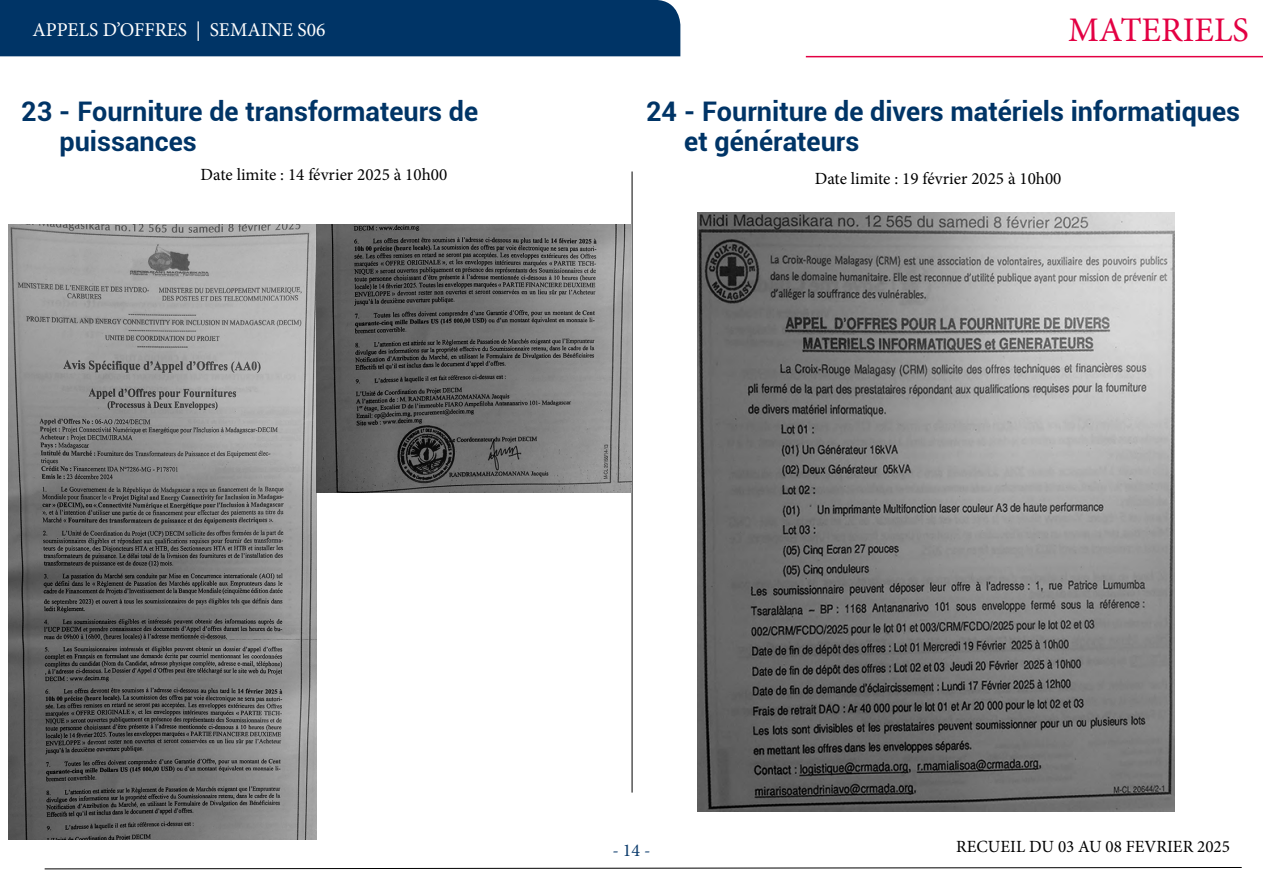
<style>
.page{position:relative;width:1263px;height:893px;background:#fff}
.page>*{position:absolute;margin:0;border:0;box-sizing:border-box;transform-origin:0 0}
.t1{font:34.5px "Minion Pro";color:#e30043}
.t2{font:700 27px/30px "Roboto";color:#003466}
.t3{font:19.5px "Minion Pro";color:#fff}
.t4{font:18px "Minion Pro";color:#0b3b6c}
.t5{font:17.1px "Minion Pro";color:#000}
</style>
<div class="page">
<svg style="left:44px;top:867px;width:1198px;height:3px"></svg>
<div style="left:0;top:0;width:680px;height:56px;background:#003466"></div>
<hr style="left:806px;top:56px;width:457px;height:1px;background:#e30043">
<hr style="left:632px;top:171px;width:1px;height:622px;background:#000">
<img style="left:9px;top:224px;width:308px;height:616px">
<img style="left:317px;top:224px;width:314px;height:268px">
<img style="left:697px;top:213px;width:477px;height:598px">
<p class="t3" style="left:32px;top:17px;width:295px">APPELS D’OFFRES | SEMAINE S06</p>
<p class="t1" style="left:1068px;top:7px;width:182px">MATERIELS</p>
<p class="t2" style="left:60px;top:96px;width:420px;text-indent:-38px">23 - Fourniture de transformateurs de puissances</p>
<p class="t2" style="left:684px;top:96px;width:557px;text-indent:-38px">24 - Fourniture de divers matériels informatiques et générateurs</p>
<p class="t5" style="left:201px;top:163px;width:248px">Date limite : 14 février 2025 à 10h00</p>
<p class="t5" style="left:815px;top:167px;width:248px">Date limite : 19 février 2025 à 10h00</p>
<p class="t4" style="left:612px;top:838px;width:40px">- 14 -</p>
<p class="t5" style="left:956px;top:835px;width:275px">RECUEIL DU 03 AU 08 FEVRIER 2025</p>
</div>
